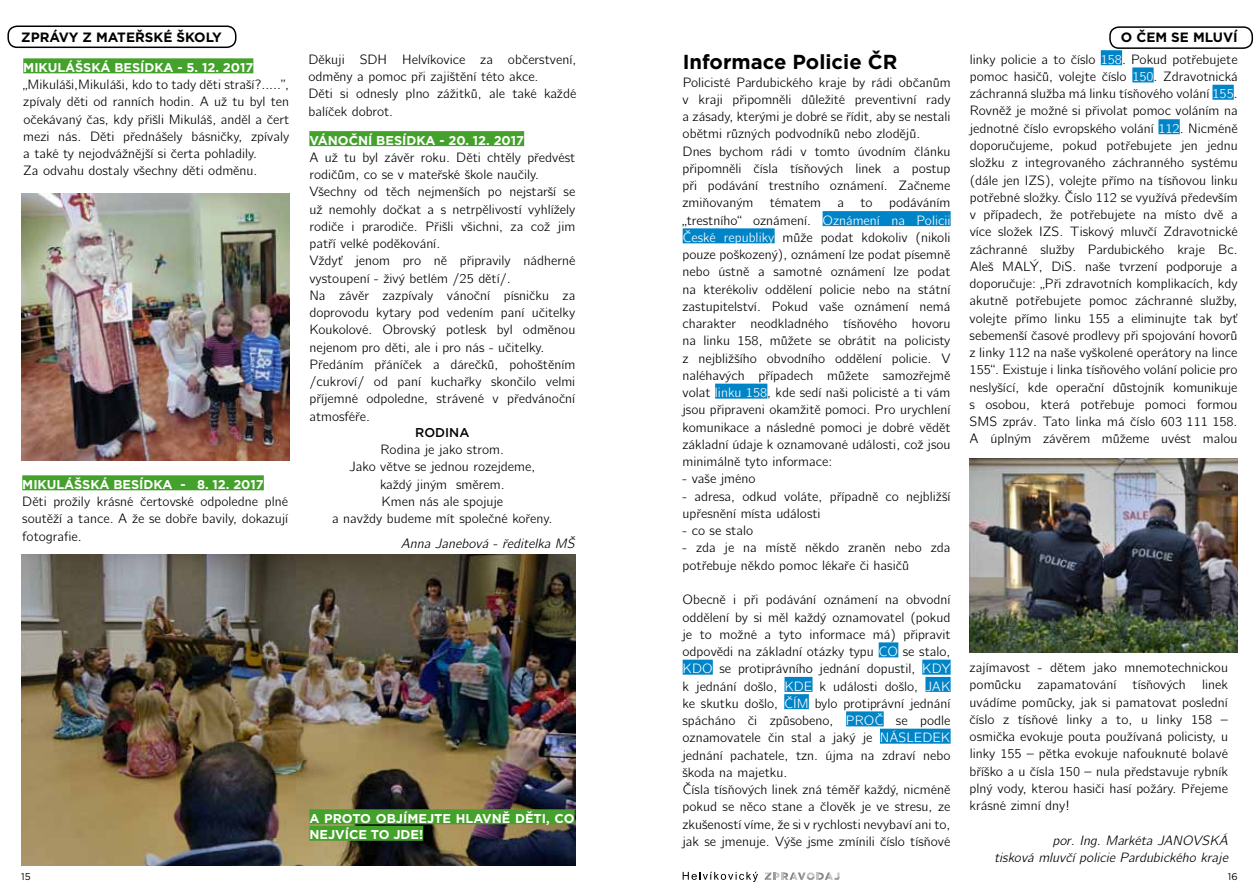
<style>
.page{position:relative;width:1259px;height:893px;background:#fff}
.page>*{position:absolute;margin:0;border:0;box-sizing:border-box;transform-origin:0 0}
.t1{font:700 20.25px "Gotham Bold CE";color:#000}
.t2{font:13.5px/17.2px "CMU Bright";color:#000}
.t3{font:italic 13.5px/17.2px "CMU Bright";color:#000;text-align:right}
.t4{font:700 13.5px "Gotham Bold CE";color:#000}
.t5{font:700 12.75px/16.5px "Gotham Bold CE";color:#fff}
.t6{font:500 12.75px "Gotham Medium CE";color:#000}
.t7{font:9.75px "Gotham Book CE";color:#000}
.s1{color:#fff}
</style>
<div class="page">
<svg style="left:764px;top:872px;width:75px;height:8px"></svg>
<svg style="left:682px;top:872px;width:76px;height:10px"></svg>
<div style="left:23px;top:58px;width:230px;height:15px;background:#44a12b"></div>
<img style="left:21px;top:193px;width:268px;height:268px">
<img style="left:21px;top:555px;width:554px;height:310px">
<div style="left:309px;top:131px;width:215px;height:15px;background:#44a12b"></div>
<div style="left:22px;top:475px;width:242px;height:15px;background:#44a12b"></div>
<div style="left:309px;top:809px;width:265px;height:15px;background:#44a12b"></div>
<div style="left:309px;top:826px;width:114px;height:15px;background:#44a12b"></div>
<div style="left:7px;top:26px;width:229px;height:22px;border:2px solid #000;border-radius:9px"></div>
<div style="left:1109px;top:26px;width:144px;height:23px;border:2px solid #000;border-radius:9px"></div>
<div style="left:1100px;top:50px;width:22px;height:15px;background:#0084c8"></div>
<div style="left:1132px;top:67px;width:21px;height:15px;background:#0084c8"></div>
<div style="left:1212px;top:85px;width:21px;height:15px;background:#0084c8"></div>
<div style="left:1158px;top:119px;width:21px;height:15px;background:#0084c8"></div>
<div style="left:822px;top:211px;width:128px;height:15px;background:#0084c8"></div>
<div style="left:682px;top:228px;width:92px;height:15px;background:#0084c8"></div>
<div style="left:715px;top:384px;width:52px;height:15px;background:#0084c8"></div>
<div style="left:878px;top:642px;width:20px;height:15px;background:#0084c8"></div>
<div style="left:682px;top:660px;width:31px;height:15px;background:#0084c8"></div>
<div style="left:922px;top:660px;width:28px;height:15px;background:#0084c8"></div>
<div style="left:784px;top:677px;width:28px;height:15px;background:#0084c8"></div>
<div style="left:925px;top:677px;width:25px;height:15px;background:#0084c8"></div>
<div style="left:784px;top:694px;width:25px;height:15px;background:#0084c8"></div>
<div style="left:846px;top:711px;width:37px;height:15px;background:#0084c8"></div>
<div style="left:880px;top:729px;width:70px;height:15px;background:#0084c8"></div>
<img style="left:969px;top:458px;width:268px;height:195px">
<p class="t4" style="left:21px;top:29px;width:202px">ZPRÁVY Z MATEŘSKÉ ŠKOLY</p>
<p class="t4" style="left:1121px;top:29px;width:118px">O ČEM SE MLUVÍ</p>
<p class="t5" style="left:23px;top:59px;width:231px">MIKULÁŠSKÁ BESÍDKA - 5. 12. 2017</p>
<p class="t2" style="left:23px;top:74px;width:267px">„Mikuláši,Mikuláši, kdo to tady děti straší?.....”, zpívaly děti od ranních hodin. A už tu byl ten očekávaný čas, kdy přišli Mikuláš, anděl a čert mezi nás. Děti přednášely básničky, zpívaly a také ty nejodvážnější si čerta pohladily.<br>Za odvahu dostaly všechny děti odměnu.</p>
<h1 class="t1" style="left:682px;top:50px;width:216px">Informace Policie ČR</h1>
<p class="t2" style="left:682px;top:72px;width:270px">Policisté Pardubického kraje by rádi občanům v kraji připomněli důležité preventivní rady a zásady, kterými je dobré se řídit, aby se nestali obětmi různých podvodníků nebo zlodějů.<br>Dnes bychom rádi v tomto úvodním článku připomněli čísla tísňových linek a postup při podávání trestního oznámení. Začneme zmiňovaným tématem a to podáváním „trestního“ oznámení. <span class="s1">Oznámení na Policii České republiky</span> může podat kdokoliv (nikoli pouze poškozený), oznámení lze podat písemně nebo ústně a samotné oznámení lze podat na kterékoliv oddělení policie nebo na státní zastupitelství. Pokud vaše oznámení nemá charakter neodkladného tísňového hovoru na linku 158, můžete se obrátit na policisty z nejbližšího obvodního oddělení policie. V naléhavých případech můžete samozřejmě volat <span class="s1">linku 158</span>, kde sedí naši policisté a ti vám jsou připraveni okamžitě pomoci. Pro urychlení komunikace a následné pomoci je dobré vědět základní údaje k oznamované události, což jsou minimálně tyto informace:</p>
<p class="t2" style="left:682px;top:469px;width:74px">- vaše jméno</p>
<p class="t2" style="left:682px;top:486px;width:269px">- adresa, odkud voláte, případně co nejbližší upřesnění místa události</p>
<p class="t2" style="left:682px;top:521px;width:72px">- co se stalo</p>
<p class="t2" style="left:682px;top:538px;width:269px">- zda je na místě někdo zraněn nebo zda potřebuje někdo pomoc lékaře či hasičů</p>
<p class="t2" style="left:682px;top:590px;width:269px">Obecně i při podávání oznámení na obvodní oddělení by si měl každý oznamovatel (pokud je to možné a tyto informace má) připravit odpovědi na základní otázky typu <span class="s1">CO</span> se stalo, <span class="s1">KDO</span> se protiprávního jednání dopustil, <span class="s1">KDY </span>k jednání došlo, <span class="s1">KDE</span> k události došlo, <span class="s1">JAK </span>ke skutku došlo, <span class="s1">ČÍM</span> bylo protiprávní jednání spácháno či způsobeno, <span class="s1">PROČ</span> se podle oznamovatele čin stal a jaký je <span class="s1">NÁSLEDEK </span>jednání pachatele, tzn. újma na zdraví nebo škoda na majetku.<br>Čísla tísňových linek zná téměř každý, nicméně pokud se něco stane a člověk je ve stresu, ze zkušeností víme, že si v rychlosti nevybaví ani to, jak se jmenuje. Výše jsme zmínili číslo tísňové</p>
<p class="t2" style="left:969px;top:49px;width:270px;text-align:justify">linky policie a to číslo <span class="s1">158</span>. Pokud potřebujete pomoc hasičů, volejte číslo <span class="s1">150</span>. Zdravotnická záchranná služba má linku tísňového volání <span class="s1">155</span>.<br>Rovněž je možné si přivolat pomoc voláním na jednotné číslo evropského volání <span class="s1">112</span>. Nicméně doporučujeme, pokud potřebujete jen jednu složku z integrovaného záchranného systému (dále jen IZS), volejte přímo na tísňovou linku potřebné složky. Číslo 112 se využívá především v případech, že potřebujete na místo dvě a více složek IZS. Tiskový mluvčí Zdravotnické záchranné služby Pardubického kraje Bc.<br>Aleš MALÝ, DiS. naše tvrzení podporuje a doporučuje: „Při zdravotních komplikacích, kdy akutně potřebujete pomoc záchranné služby, volejte přímo linku 155 a eliminujte tak byť sebemenší časové prodlevy při spojování hovorů z linky 112 na naše vyškolené operátory na lince 155“. Existuje i linka tísňového volání policie pro neslyšící, kde operační důstojník komunikuje s osobou, která potřebuje pomoci formou SMS zpráv. Tato linka má číslo 603 111 158.<br>A úplným závěrem můžeme uvést malou</p>
<p class="t2" style="left:308px;top:49px;width:269px">Děkuji SDH Helvíkovice za občerstvení, odměny a pomoc při zajištění této akce.<br>Děti si odnesly plno zážitků, ale také každé balíček dobrot.</p>
<p class="t5" style="left:309px;top:132px;width:216px">VÁNOČNÍ BESÍDKA - 20. 12. 2017</p>
<p class="t2" style="left:309px;top:147px;width:267px">A už tu byl závěr roku. Děti chtěly předvést rodičům, co se v mateřské škole naučily.<br>Všechny od těch nejmenších po nejstarší se už nemohly dočkat a s netrpělivostí vyhlížely rodiče i prarodiče. Přišli všichni, za což jim patří velké poděkování.<br>Vždyť jenom pro ně připravily nádherné vystoupení - živý betlém /25 dětí/.<br>Na závěr zazpívaly vánoční písničku za doprovodu kytary pod vedením paní učitelky Koukolové. Obrovský potlesk byl odměnou nejenom pro děti, ale i pro nás - učitelky.<br>Předáním přáníček a dárečků, pohoštěním /cukroví/ od paní kuchařky skončilo velmi příjemné odpoledne, strávené v předvánoční atmosféře.</p>
<p class="t6" style="left:415px;top:424px;width:56px">RODINA</p>
<p class="t2" style="left:332px;top:439px;width:222px;text-align:center">Rodina je jako strom.<br>Jako větve se jednou rozejdeme, každý jiným směrem.<br>Kmen nás ale spojuje<br>a navždy budeme mít společné kořeny.</p>
<p class="t5" style="left:22px;top:476px;width:243px">MIKULÁŠSKÁ BESÍDKA - 8. 12. 2017</p>
<p class="t2" style="left:22px;top:491px;width:267px;text-align:justify">Děti prožily krásné čertovské odpoledne plné soutěží a tance. A že se dobře bavily, dokazují fotografie.</p>
<p class="t3" style="left:401px;top:534px;width:175px">Anna Janebová - ředitelka MŠ</p>
<p class="t2" style="left:969px;top:657px;width:260px;text-align:justify">zajímavost - dětem jako mnemotechnickou pomůcku zapamatování tísňových linek uvádíme pomůcky, jak si pamatovat poslední číslo z tísňové linky a to, u linky 158 – osmička evokuje pouta používaná policisty, u linky 155 – pětka evokuje nafouknuté bolavé bříško a u čísla 150 – nula představuje rybník plný vody, kterou hasiči hasí požáry. Přejeme krásné zimní dny!</p>
<p class="t3" style="left:994px;top:830px;width:235px">por. Ing. Markéta JANOVSKÁ<br>tisková mluvčí policie Pardubického kraje</p>
<p class="t5" style="left:309px;top:810px;width:267px">A PROTO OBJÍMEJTE HLAVNĚ DĚTI, CO<br>NEJVÍCE TO JDE!</p>
<p class="t7" style="left:21px;top:870px;width:11px">15</p>
<p class="t7" style="left:1228px;top:870px;width:11px">16</p>
</div>
